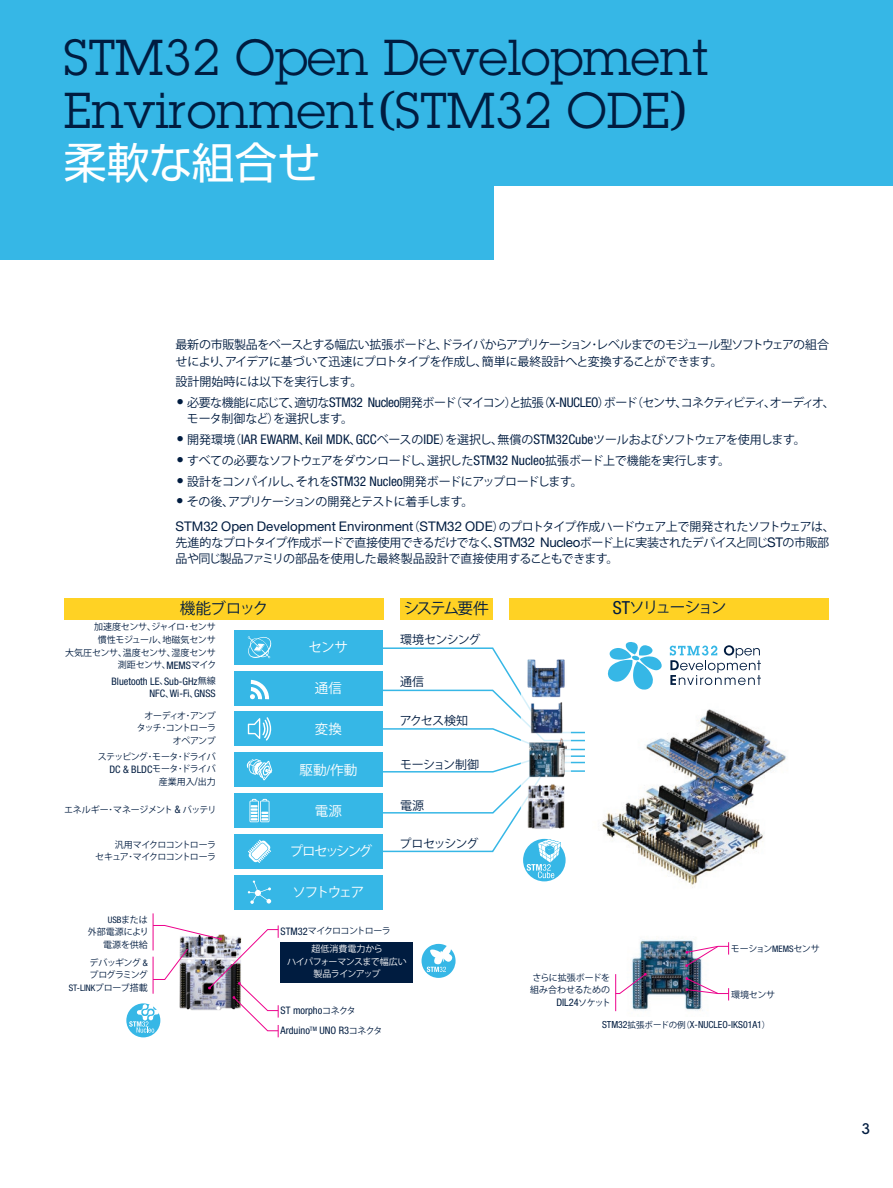
<style>
.page{position:relative;width:893px;height:1188px;background:#fff}
.page>*{position:absolute;margin:0;border:0;box-sizing:border-box;transform-origin:0 0}
.t1{font:49.35px/52.2px "Lubalin Graph Std";color:#001c40}
.t2{font:42.9px "Shin Go Pro";color:#fff}
.t3{font:15.6px "Koz Go Pr 6 N";letter-spacing:-.11em;color:#001c40}
.t4{font:15.6px "Koz Go Pr 6 N";letter-spacing:-.14em;color:#001c40}
.t5{font:500 15px "Lubalin Graph Std";color:#001c40}
.t6{font:13.5px "Koz Go Pr 6 N";letter-spacing:-.1em;color:#fff}
.t7{font:13.5px "Koz Go Pr 6 N";letter-spacing:-.155em;color:#fff}
.t8{font:13.35px "Helvetica Neue LT Std";color:#001c40}
.t9{font:12px/16.2px "Koz Go Pro";letter-spacing:-.04em;color:#001c40}
.t10{font:12px/16.5px "Koz Go Pro";letter-spacing:-.06em;color:#001c40}
.t11{font:12px "Koz Go Pro";letter-spacing:-.065em;color:#001c40}
.t12{font:12px "Koz Go Pr 6 N";letter-spacing:-.05em;color:#001c40}
.t13{font:12px "Koz Go Pro";letter-spacing:-.01em;color:#001c40}
.t14{font:12px "Koz Go Pr 6 N";letter-spacing:-.08em;color:#001c40}
.t15{font:condensed 10.35px/12.6px "Helvetica Neue LT Std";color:#001c40;text-align:right}
.t16{font:condensed 9.75px "Helvetica Neue LT Std";color:#001c40}
.t17{font:9px/12.6px "Koz Go Pr 6 N";letter-spacing:-.05em;color:#001c40;text-align:right}
.t18{font:9px/12.6px "Koz Go Pr 6 N";letter-spacing:-.07em;color:#001c40;text-align:right}
.t19{font:9px/12.6px "Koz Go Pr 6 N";letter-spacing:-.02em;color:#001c40;text-align:right}
.t20{font:9px/12.6px "Koz Go Pr 6 N";letter-spacing:-.05em;color:#fff;text-align:center}
.t21{font:condensed 9px "Helvetica Neue LT Std";color:#001c40}
.t22{font:9px/12.6px "Koz Go Pr 6 N";letter-spacing:-.01em;color:#001c40}
.t23{font:9px/12.6px "Koz Go Pr 6 N";letter-spacing:-.09em;color:#001c40}
.t24{font:9px/12.6px "Koz Go Pr 6 N";color:#001c40;text-align:right}
.s1{font-family:"Folk Pro";font-weight:500;font-size:42.9px}
.s2{font-family:"Helvetica Neue LT Std";font-stretch:condensed;font-size:15px}
.s3{font-family:"Helvetica Neue LT Std";font-stretch:condensed;font-size:13.35px}
.s4{font-family:"Koz Go Pro";font-size:12px}
.s5{font-family:"Helvetica Neue LT Std";font-size:13.35px}
.s6{font-family:"Helvetica Neue LT Std";font-stretch:condensed;font-size:18px}
.s7{font-family:"Helvetica Neue LT Std";font-stretch:condensed}
.s8{font-family:"Helvetica Neue LT Std";font-stretch:condensed;font-size:10.35px}
.s9{font-family:"Koz Go Pr 6 N";font-stretch:normal;font-size:9px}
.s10{font-family:"Koz Go Pr 6 N";font-stretch:normal}
.s11{font-family:"Koz Go Pr 6 N";font-stretch:normal;font-size:8.55px}
</style>
<div class="page">
<img style="left:601px;top:685px;width:186px;height:203px">
<img style="left:615px;top:938px;width:88px;height:74px">
<svg style="left:606px;top:642px;width:56px;height:48px"></svg>
<svg style="left:670px;top:645px;width:91px;height:40px"></svg>
<div style="left:64px;top:598px;width:319px;height:21px;background:#ffd224"></div>
<div style="left:510px;top:598px;width:319px;height:21px;background:#ffd224"></div>
<div style="left:400px;top:598px;width:93px;height:21px;background:#ffd224"></div>
<div style="left:235px;top:630px;width:148px;height:34px;background:#36b7e6"></div>
<div style="left:235px;top:671px;width:148px;height:34px;background:#36b7e6"></div>
<div style="left:235px;top:712px;width:148px;height:34px;background:#36b7e6"></div>
<div style="left:235px;top:753px;width:148px;height:34px;background:#36b7e6"></div>
<div style="left:235px;top:794px;width:148px;height:34px;background:#36b7e6"></div>
<div style="left:235px;top:834px;width:148px;height:34px;background:#36b7e6"></div>
<div style="left:235px;top:875px;width:148px;height:34px;background:#36b7e6"></div>
<svg style="left:249px;top:799px;width:20px;height:23px"></svg>
<svg style="left:250px;top:680px;width:19px;height:19px"></svg>
<svg style="left:247px;top:636px;width:25px;height:22px"></svg>
<svg style="left:248px;top:717px;width:24px;height:24px"></svg>
<svg style="left:247px;top:759px;width:25px;height:21px"></svg>
<svg style="left:248px;top:840px;width:23px;height:23px"></svg>
<svg style="left:248px;top:881px;width:23px;height:23px"></svg>
<svg style="left:126px;top:1003px;width:34px;height:34px"></svg>
<hr style="left:153px;top:913px;width:1px;height:37px;background:#ed028c">
<svg style="left:422px;top:943px;width:34px;height:35px"></svg>
<div style="left:281px;top:942px;width:132px;height:40px;background:#001c40"></div>
<svg style="left:129px;top:925px;width:150px;height:112px"></svg>
<svg style="left:523px;top:839px;width:43px;height:42px"></svg>
<svg style="left:371px;top:647px;width:214px;height:231px"></svg>
<hr style="left:615px;top:974px;width:1px;height:37px;background:#ed028c">
<svg style="left:685px;top:942px;width:44px;height:25px"></svg>
<svg style="left:685px;top:977px;width:44px;height:24px"></svg>
<svg style="left:615px;top:973px;width:32px;height:21px"></svg>
<div style="left:0;top:0;width:494px;height:260px;background:#36b7e6"></div>
<div style="left:0;top:0;width:893px;height:186px;background:#36b7e6"></div>
<h1 class="t1" style="left:64px;top:31px;width:650px">STM32 Open Development<br>Environment<span class="s1">（</span>STM32 ODE<span class="s1">）</span></h1>
<h2 class="t2" style="left:64px;top:128px;width:258px">柔軟な組合せ</h2>
<p class="t9" style="left:176px;top:337px;width:655px">最新の市販製品をベースとする幅広い拡張ボードと、ドライバからアプリケーション･レベルまでのモジュール型ソフトウェアの組合せにより、アイデアに基づいて迅速にプロトタイプを作成し、簡単に最終設計へと変換することができます。</p>
<p class="t13" style="left:176px;top:374px;width:188px">設計開始時には以下を実行します。</p>
<p class="t10" style="left:187px;top:394px;width:649px;text-indent:-11px"><span class="s2">•</span> 必要な機能に応じて、適切な<span class="s3">STM32 Nucleo</span>開発ボード（マイコン）と拡張（<span class="s3">X-NUCLEO</span>）ボード（センサ、コネクティビティ、オーディオ、モータ制御など）を選択します。</p>
<p class="t9" style="left:176px;top:432px;width:631px"><span class="s2">•</span> 開発環境（<span class="s3">IAR EWARM</span>、<span class="s3">Keil MDK</span>、<span class="s3">GCC</span>ベースの<span class="s3">IDE</span>）を選択し、無償の<span class="s3">STM32Cube</span>ツールおよびソフトウェアを使用します。</p>
<p class="t9" style="left:176px;top:453px;width:555px"><span class="s2">•</span> すべての必要なソフトウェアをダウンロードし、選択した<span class="s3">STM32 Nucleo</span>拡張ボード上で機能を実行します。</p>
<p class="t9" style="left:176px;top:473px;width:408px"><span class="s2">•</span> 設計をコンパイルし、それを<span class="s3">STM32 Nucleo</span>開発ボードにアップロードします。</p>
<p class="t11" style="left:176px;top:494px;width:299px"><span class="s2">•</span> その後、アプリケーションの開発とテストに着手します。</p>
<p class="t8" style="left:176px;top:518px;width:661px">STM32 Open Development Environment<span class="s4">（</span>STM32 ODE<span class="s4">）のプロトタイプ作成ハードウェア上で開発されたソフトウェアは、</span></p>
<p class="t9" style="left:176px;top:535px;width:655px">先進的なプロトタイプ作成ボードで直接使用できるだけでなく、<span class="s5">STM32 Nucleo</span>ボード上に実装されたデバイスと同じ<span class="s5">ST</span>の市販部品や同じ製品ファミリの部品を使用した最終製品設計で直接使用することもできます。</p>
<h3 class="t3" style="left:180px;top:600px;width:90px">機能ブロック</h3>
<h3 class="t3" style="left:404px;top:600px;width:87px">システム要件</h3>
<h3 class="t4" style="left:613px;top:599px;width:115px"><span class="s6">ST</span>ソリューション</h3>
<p class="t6" style="left:309px;top:640px;width:41px">センサ</p>
<p class="t6" style="left:315px;top:681px;width:28px">通信</p>
<p class="t6" style="left:315px;top:721px;width:28px">変換</p>
<p class="t6" style="left:299px;top:762px;width:59px">駆動<span class="s7">/</span>作動</p>
<p class="t6" style="left:315px;top:803px;width:28px">電源</p>
<p class="t7" style="left:290px;top:844px;width:84px">プロセッシング</p>
<p class="t6" style="left:292px;top:885px;width:73px">ソフトウェア</p>
<p class="t19" style="left:65px;top:621px;width:153px">加速度センサ、ジャイロ･センサ<br>慣性モジュール、地磁気センサ<br>大気圧センサ、温度センサ、湿度センサ測距センサ、<span class="s8">MEMS</span>マイク</p>
<p class="t12" style="left:400px;top:633px;width:82px">環境センシング</p>
<p class="t12" style="left:400px;top:675px;width:25px">通信</p>
<p class="t12" style="left:400px;top:714px;width:70px">アクセス検知</p>
<p class="t12" style="left:400px;top:758px;width:80px">モーション制御</p>
<p class="t12" style="left:400px;top:798px;width:25px">電源</p>
<p class="t14" style="left:400px;top:837px;width:80px">プロセッシング</p>
<p class="t15" style="left:112px;top:675px;width:106px">Bluetooth LE<span class="s9">、</span>Sub-GHz<span class="s9">無線<br></span>NFC<span class="s9">、</span>Wi-Fi<span class="s9">、</span>GNSS</p>
<p class="t18" style="left:137px;top:709px;width:81px">オーディオ･アンプタッチ･コントローラオペアンプ</p>
<p class="t17" style="left:98px;top:750px;width:119px">ステッピング･モータ･ドライバ<br><span class="s8">DC &amp; BLDC</span>モータ･ドライバ<br>産業用入<span class="s8">/</span>出力</p>
<p class="t17" style="left:64px;top:803px;width:154px">エネルギー･マネージメント <span class="s8">&amp;</span> バッテリ</p>
<p class="t18" style="left:95px;top:838px;width:122px">汎用マイクロコントローラ<br>セキュア･マイクロコントローラ</p>
<p class="t21" style="left:108px;top:914px;width:42px">USB<span class="s10">または</span></p>
<p class="t24" style="left:88px;top:926px;width:62px">外部電源により電源を供給</p>
<p class="t18" style="left:281px;top:925px;width:112px"><span class="s8">STM32</span>マイクロコントローラ</p>
<p class="t23" style="left:89px;top:956px;width:60px">デバッギング <span class="s7">&amp;</span>プログラミング</p>
<p class="t21" style="left:69px;top:983px;width:81px">ST-LINK<span class="s10">プローブ搭載</span></p>
<p class="t20" style="left:287px;top:943px;width:121px">超低消費電力から<br>ハイパフォーマンスまで幅広い製品ラインアップ</p>
<p class="t17" style="left:731px;top:942px;width:90px">モーション<span class="s7">MEMS</span>センサ</p>
<p class="t17" style="left:731px;top:988px;width:46px">環境センサ</p>
<p class="t16" style="left:602px;top:1019px;width:170px">STM32<span class="s11">拡張ボードの例（</span>X-NUCLEO-IKS01A1<span class="s11">）</span></p>
<p class="t22" style="left:530px;top:971px;width:82px">さらに拡張ボードを組み合わせるための</p>
<p class="t15" style="left:556px;top:996px;width:56px">DIL24<span class="s9">ソケット</span></p>
<p class="t15" style="left:281px;top:1001px;width:103px;line-height:19.8px;text-align:left">ST morpho<span class="s9">コネクタ<br></span>Arduino<sup>TM</sup> UNO R3<span class="s9">コネクタ</span></p>
<p class="t5" style="left:861px;top:1119px;width:10px">3</p>
</div>
